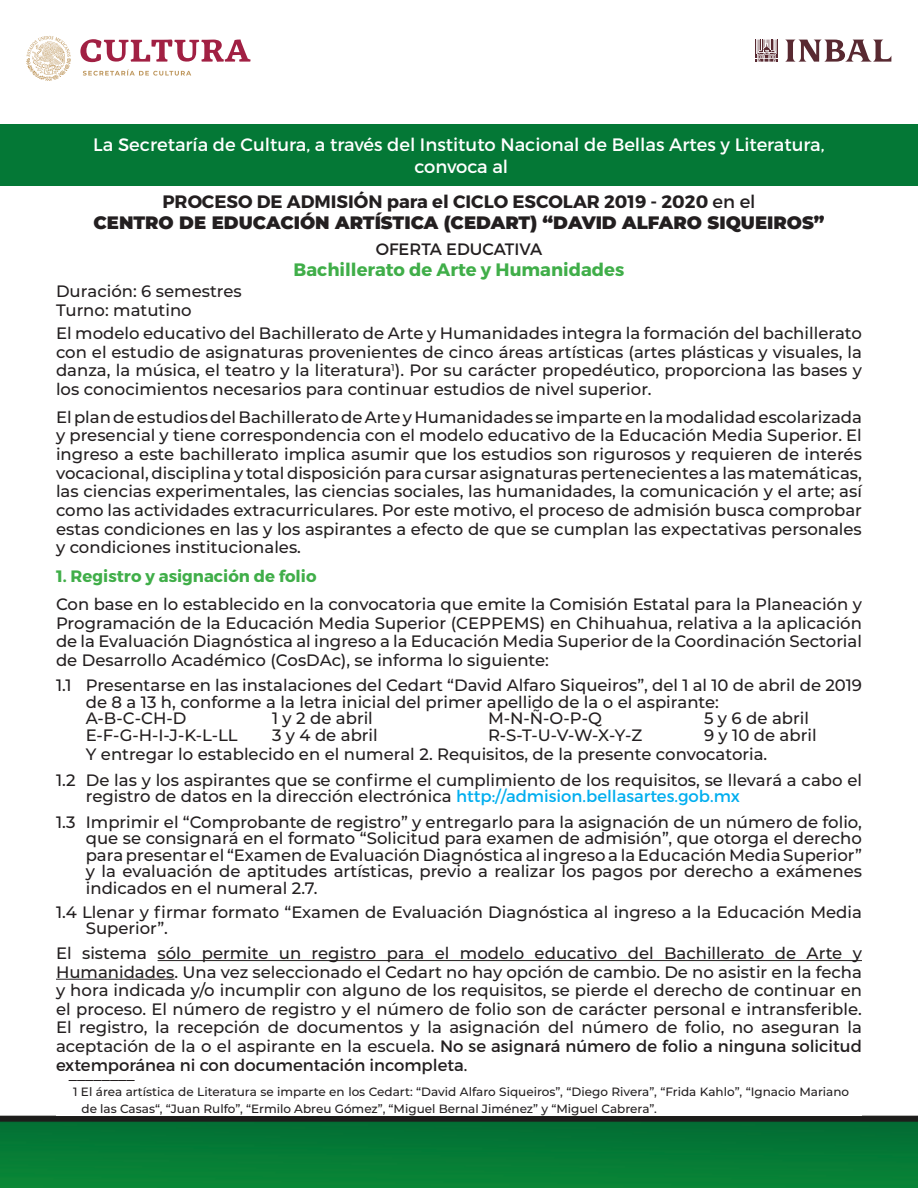
<style>
.page{position:relative;width:918px;height:1188px;background:#fff}
.page>*{position:absolute;margin:0;border:0;box-sizing:border-box;transform-origin:0 0}
.t1{font:18px "Montserrat";color:#fff}
.t2{font:900 18px "Montserrat";color:#231f20}
.t3{font:700 18px "Montserrat";color:#231f20}
.t4{font:700 18px "Montserrat";color:#40ae49}
.t5{font:500 16.5px/18.6px "Montserrat";color:#231f20;text-align:justify}
.t6{font:700 16.5px "Montserrat";color:#40ae49}
.t7{font:16.5px "Montserrat";color:#231f20}
.t8{font:500 12px/16.5px "Montserrat";color:#231f20}
.s1{font-weight:400}
.s2{font-weight:400;color:#00aeef}
</style>
<div class="page">
<img style="left:0;top:1115px;width:918px;height:73px">
<div style="left:56px;top:177px;width:806px;height:939px;background:#fff"></div>
<hr style="left:158px;top:960px;width:704px;height:1px;background:#231f20">
<hr style="left:56px;top:979px;width:119px;height:1px;background:#231f20">
<div style="left:0;top:124px;width:918px;height:62px;background:#047836"></div>
<svg style="left:756px;top:40px;width:22px;height:22px"></svg>
<svg style="left:785px;top:40px;width:106px;height:22px"></svg>
<svg style="left:83px;top:70px;width:108px;height:6px"></svg>
<svg style="left:80px;top:39px;width:171px;height:23px"></svg>
<svg style="left:26px;top:36px;width:45px;height:45px"></svg>
<p class="t1" style="left:93px;top:134px;width:733px">La Secretaría de Cultura, a través del Instituto Nacional de Bellas Artes y Literatura,</p>
<p class="t1" style="left:414px;top:155px;width:95px">convoca al</p>
<p class="t3" style="left:162px;top:190px;width:595px">PROCESO DE ADMISIÓN para el CICLO ESCOLAR 2019 - 2020 <span class="s1">en el</span></p>
<p class="t2" style="left:93px;top:210px;width:733px">CENTRO DE EDUCACIÓN ARTÍSTICA (CEDART) “DAVID ALFARO SIQUEIROS”</p>
<p class="t7" style="left:376px;top:239px;width:168px">OFERTA EDUCATIVA</p>
<p class="t4" style="left:294px;top:258px;width:332px">Bachillerato de Arte y Humanidades</p>
<p class="t5" style="left:56px;top:282px;width:187px">Duración: 6 semestres</p>
<p class="t5" style="left:56px;top:300px;width:137px">Turno: matutino</p>
<p class="t5" style="left:56px;top:323px;width:808px">El modelo educativo del Bachillerato de Arte y Humanidades integra la formación del bachillerato con el estudio de asignaturas provenientes de cinco áreas artísticas (artes plásticas y visuales, la danza, la música, el teatro y la literatura<sup>1</sup>). Por su carácter propedéutico, proporciona las bases y los conocimientos necesarios para continuar estudios de nivel superior.</p>
<p class="t5" style="left:56px;top:407px;width:808px">El plan de estudios del Bachillerato de Arte y Humanidades se imparte en la modalidad escolarizada y presencial y tiene correspondencia con el modelo educativo de la Educación Media Superior. El ingreso a este bachillerato implica asumir que los estudios son rigurosos y requieren de interés vocacional, disciplina y total disposición para cursar asignaturas pertenecientes a las matemáticas, las ciencias experimentales, las ciencias sociales, las humanidades, la comunicación y el arte; así como las actividades extracurriculares. Por este motivo, el proceso de admisión busca comprobar estas condiciones en las y los aspirantes a efecto de que se cumplan las expectativas personales y condiciones institucionales.</p>
<p class="t6" style="left:56px;top:566px;width:262px">1. Registro y asignación de folio</p>
<p class="t5" style="left:56px;top:594px;width:808px">Con base en lo establecido en la convocatoria que emite la Comisión Estatal para la Planeación y Programación de la Educación Media Superior (CEPPEMS) en Chihuahua, relativa a la aplicación de la Evaluación Diagnóstica al ingreso a la Educación Media Superior de la Coordinación Sectorial de Desarrollo Académico (CosDAc), se informa lo siguiente:</p>
<p class="t5" style="left:86px;top:677px;width:778px;line-height:16.5px;text-indent:-30px">1.1 Presentarse en las instalaciones del Cedart “David Alfaro Siqueiros”, del 1 al 10 de abril de 2019 de 8 a 13 h, conforme a la letra inicial del primer apellido de la o el aspirante:</p>
<p class="t5" style="left:86px;top:708px;width:102px">A-B-C-CH-D</p>
<p class="t5" style="left:272px;top:708px;width:102px">1 y 2 de abril</p>
<p class="t5" style="left:488px;top:708px;width:116px">M-N-Ñ-O-P-Q</p>
<p class="t5" style="left:704px;top:708px;width:106px">5 y 6 de abril</p>
<p class="t5" style="left:86px;top:725px;width:153px">E-F-G-H-I-J-K-L-LL</p>
<p class="t5" style="left:272px;top:725px;width:107px">3 y 4 de abril</p>
<p class="t5" style="left:488px;top:725px;width:156px">R-S-T-U-V-W-X-Y-Z</p>
<p class="t5" style="left:704px;top:725px;width:114px">9 y 10 de abril</p>
<p class="t5" style="left:86px;top:744px;width:683px">Y entregar lo establecido en el numeral 2. Requisitos, de la presente convocatoria.</p>
<p class="t5" style="left:86px;top:771px;width:778px;line-height:16.5px;text-indent:-30px">1.2 De las y los aspirantes que se confirme el cumplimiento de los requisitos, se llevará a cabo el registro de datos en la dirección electrónica <span class="s2">http://admision.bellasartes.gob.mx</span></p>
<p class="t5" style="left:86px;top:813px;width:778px;line-height:16.5px;text-indent:-30px">1.3 Imprimir el “Comprobante de registro” y entregarlo para la asignación de un número de folio, que se consignará en el formato “Solicitud para examen de admisión”, que otorga el derecho para presentar el “Examen de Evaluación Diagnóstica al ingreso a la Educación Media Superior” y la evaluación de aptitudes artísticas, previo a realizar los pagos por derecho a exámenes indicados en el numeral 2.7.</p>
<p class="t5" style="left:86px;top:903px;width:778px;line-height:16.5px;text-indent:-30px">1.4 Llenar y firmar formato “Examen de Evaluación Diagnóstica al ingreso a la Educación Media<br>Superior”.</p>
<p class="t5" style="left:56px;top:943px;width:808px">El sistema sólo permite un registro para el modelo educativo del Bachillerato de Arte y Humanidades. Una vez seleccionado el Cedart no hay opción de cambio. De no asistir en la fecha y hora indicada y/o incumplir con alguno de los requisitos, se pierde el derecho de continuar en el proceso. El número de registro y el número de folio son de carácter personal e intransferible.<br>El registro, la recepción de documentos y la asignación del número de folio, no aseguran la aceptación de la o el aspirante en la escuela. <span class="s1">No se asignará número de folio a ninguna solicitud extemporánea ni con documentación incompleta.</span></p>
<p class="t5" style="left:69px;top:1064px;width:67px">________</p>
<p class="t8" style="left:82px;top:1083px;width:769px;text-indent:-9px">1 El área artística de Literatura se imparte en los Cedart: “David Alfaro Siqueiros”, “Diego Rivera”, “Frida Kahlo”, “Ignacio Mariano de las Casas“, “Juan Rulfo”, “Ermilo Abreu Gómez”, “Miguel Bernal Jiménez” y “Miguel Cabrera”.</p>
</div>
